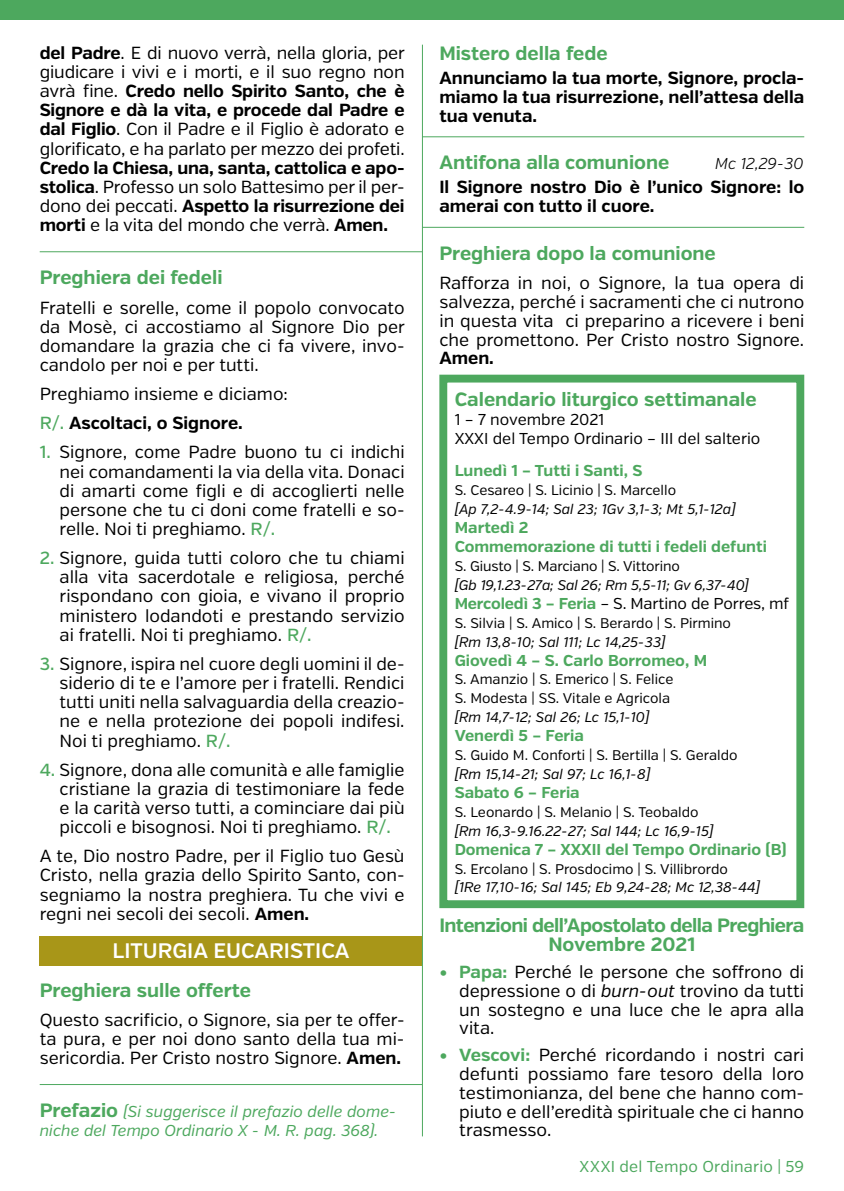
<style>
.page{position:relative;width:844px;height:1191px;background:#fff}
.page>*{position:absolute;margin:0;border:0;box-sizing:border-box;transform-origin:0 0}
.t1{font:600 21px "Verb";color:#fff}
.t2{font:700 19.25px "Verb";color:#4da85e}
.t3{font:700 19.25px/18.9px "Verb";letter-spacing:-.03em;color:#4da85e;text-align:center}
.t4{font:17.5px/19.2px "Verb";color:#000;text-align:justify}
.t5{font:700 17.5px/19.2px "Verb";color:#000;text-align:justify}
.t6{font:700 15.75px/18.9px "Verb";color:#4da85e}
.t7{font:15.75px/18.9px "Verb";color:#000}
.t8{font:italic 15.75px/19.2px "Verb";color:#4da85e}
.t9{font:15.75px "Verb";letter-spacing:.01em;color:#4da85e}
.t10{font:italic 300 15.75px "Verb";color:#000}
.t11{font:14px/18.9px "Verb";color:#000}
.t12{font:italic 14px "Verb";color:#000}
.s1{font-weight:700}
.s2{font-weight:400}
.s3{font-weight:500;color:#4da85e}
.s4{font-weight:700;font-style:normal;font-size:19.25px}
.s5{font-weight:700;color:#4da85e}
.s6{font-style:italic}
</style>
<div class="page">
<div style="left:0;top:0;width:843px;height:20px;background:#4da85e"></div>
<hr style="left:40px;top:251px;width:382px;height:1px;background:#4da85e">
<hr style="left:40px;top:1084px;width:382px;height:1px;background:#4da85e">
<div style="left:40px;top:935px;width:382px;height:30px;background:#a89618"></div>
<hr style="left:422px;top:136px;width:382px;height:1px;background:#4da85e">
<hr style="left:422px;top:227px;width:382px;height:1px;background:#4da85e">
<hr style="left:422px;top:45px;width:1px;height:1091px;background:#4da85e">
<div style="left:439px;top:375px;width:365px;height:533px;border:8px solid #4da85e"></div>
<p class="t4" style="left:40px;top:43px;width:366px"><span class="s1">del Padre</span>. E di nuovo verrà, nella gloria, per giudicare i vivi e i morti, e il suo regno non avrà fine. <span class="s1">Credo nello Spirito Santo, che è Signore e dà la vita, e procede dal Padre e dal Figlio</span>. Con il Padre e il Figlio è adorato e glorificato, e ha parlato per mezzo dei profeti.</p>
<p class="t5" style="left:40px;top:158px;width:366px">Credo la Chiesa, una, santa, cattolica e apo&shy;stolica<span class="s2">. Professo un solo Battesimo per il per&shy;dono dei peccati.</span> Aspetto la risurrezione dei morti <span class="s2">e la vita del mondo che verrà.</span> Amen.</p>
<p class="t2" style="left:40px;top:266px;width:184px">Preghiera dei fedeli</p>
<p class="t4" style="left:40px;top:298px;width:366px">Fratelli e sorelle, come il popolo convocato da Mosè, ci accostiamo al Signore Dio per domandare la grazia che ci fa vivere, invo&shy;candolo per noi e per tutti.</p>
<p class="t4" style="left:40px;top:380px;width:250px;line-height:29.1px">Preghiamo insieme e diciamo:<br><span class="s3">R/.</span> <span class="s1">Ascoltaci, o Signore.</span></p>
<p class="t4" style="left:60px;top:443px;width:346px;text-indent:-20px"><span class="s3">1.</span> Signore, come Padre buono tu ci indichi nei comandamenti la via della vita. Donaci di amarti come figli e di accoglierti nelle persone che tu ci doni come fratelli e so&shy;relle. Noi ti preghiamo. <span class="s3">R/.</span></p>
<p class="t4" style="left:60px;top:549px;width:346px;text-indent:-20px"><span class="s3">2.</span> Signore, guida tutti coloro che tu chiami alla vita sacerdotale e religiosa, perché rispondano con gioia, e vivano il proprio ministero lodandoti e prestando servizio ai fratelli. Noi ti preghiamo. <span class="s3">R/.</span></p>
<p class="t4" style="left:60px;top:654px;width:346px;text-indent:-20px"><span class="s3">3.</span> Signore, ispira nel cuore degli uomini il de&shy;siderio di te e l’amore per i fratelli. Rendici tutti uniti nella salvaguardia della creazio&shy;ne e nella protezione dei popoli indifesi.<br>Noi ti preghiamo. <span class="s3">R/.</span></p>
<p class="t4" style="left:60px;top:760px;width:346px;text-indent:-20px"><span class="s3">4.</span> Signore, dona alle comunità e alle famiglie cristiane la grazia di testimoniare la fede e la carità verso tutti, a cominciare dai più piccoli e bisognosi. Noi ti preghiamo. <span class="s3">R/.</span></p>
<p class="t4" style="left:40px;top:846px;width:366px">A te, Dio nostro Padre, per il Figlio tuo Gesù Cristo, nella grazia dello Spirito Santo, con&shy;segniamo la nostra preghiera. Tu che vivi e regni nei secoli dei secoli. <span class="s1">Amen.</span></p>
<p class="t1" style="left:113px;top:938px;width:238px">LITURGIA EUCARISTICA</p>
<p class="t2" style="left:40px;top:978px;width:213px">Preghiera sulle offerte</p>
<p class="t4" style="left:40px;top:1010px;width:366px">Questo sacrificio, o Signore, sia per te offer&shy;ta pura, e per noi dono santo della tua mi&shy;sericordia. Per Cristo nostro Signore. <span class="s1">Amen.</span></p>
<p class="t8" style="left:40px;top:1102px;width:358px"><span class="s4">Prefazio</span> (Si suggerisce il prefazio delle dome&shy;niche del Tempo Ordinario X - M. R. pag. 368).</p>
<p class="t2" style="left:439px;top:42px;width:170px">Mistero della fede</p>
<p class="t5" style="left:439px;top:69px;width:366px">Annunciamo la tua morte, Signore, procla&shy;miamo la tua risurrezione, nell’attesa della tua venuta.</p>
<p class="t2" style="left:439px;top:151px;width:231px">Antifona alla comunione</p>
<p class="t10" style="left:715px;top:155px;width:90px">Mc 12,29-30</p>
<p class="t5" style="left:439px;top:178px;width:366px">Il Signore nostro Dio è l’unico Signore: lo amerai con tutto il cuore.</p>
<p class="t2" style="left:439px;top:242px;width:278px">Preghiera dopo la comunione</p>
<p class="t4" style="left:439px;top:273px;width:366px">Rafforza in noi, o Signore, la tua opera di salvezza, perché i sacramenti che ci nutrono in questa vita ci preparino a ricevere i beni che promettono. Per Cristo nostro Signore.</p>
<p class="t5" style="left:439px;top:349px;width:56px">Amen.</p>
<p class="t2" style="left:454px;top:387px;width:303px">Calendario liturgico settimanale</p>
<p class="t7" style="left:454px;top:410px;width:307px">1 – 7 novembre 2021<br>XXXI del Tempo Ordinario – III del salterio</p>
<p class="t6" style="left:454px;top:462px;width:189px">Lunedì 1 – Tutti i Santi, S</p>
<p class="t11" style="left:454px;top:481px;width:223px">S. Cesareo | S. Licinio | S. Marcello</p>
<p class="t12" style="left:454px;top:501px;width:282px">[Ap 7,2-4.9-14; Sal 23; 1Gv 3,1-3; Mt 5,1-12a]</p>
<p class="t6" style="left:454px;top:518px;width:313px">Martedì 2<br>Commemorazione di tutti i fedeli defunti</p>
<p class="t11" style="left:454px;top:557px;width:227px">S. Giusto | S. Marciano | S. Vittorino</p>
<p class="t12" style="left:454px;top:576px;width:296px">[Gb 19,1.23-27a; Sal 26; Rm 5,5-11; Gv 6,37-40]</p>
<p class="t7" style="left:454px;top:594px;width:336px"><span class="s5">Mercoledì 3 – Feria</span> – S. Martino de Porres, mf</p>
<p class="t11" style="left:454px;top:613px;width:278px">S. Silvia | S. Amico | S. Berardo | S. Pirmino</p>
<p class="t12" style="left:454px;top:633px;width:212px">[Rm 13,8-10; Sal 111; Lc 14,25-33]</p>
<p class="t6" style="left:454px;top:651px;width:254px">Giovedì 4 – S. Carlo Borromeo, M</p>
<p class="t11" style="left:454px;top:670px;width:220px">S. Amanzio | S. Emerico | S. Felice<br>S. Modesta | SS. Vitale e Agricola</p>
<p class="t12" style="left:454px;top:709px;width:196px">[Rm 14,7-12; Sal 26; Lc 15,1-10]</p>
<p class="t6" style="left:454px;top:726px;width:130px">Venerdì 5 – Feria</p>
<p class="t11" style="left:454px;top:746px;width:284px">S. Guido M. Conforti | S. Bertilla | S. Geraldo</p>
<p class="t12" style="left:454px;top:765px;width:197px">[Rm 15,14-21; Sal 97; Lc 16,1-8]</p>
<p class="t6" style="left:454px;top:783px;width:126px">Sabato 6 – Feria</p>
<p class="t11" style="left:454px;top:802px;width:245px">S. Leonardo | S. Melanio | S. Teobaldo</p>
<p class="t12" style="left:454px;top:822px;width:260px">[Rm 16,3-9.16.22-27; Sal 144; Lc 16,9-15]</p>
<p class="t6" style="left:454px;top:840px;width:333px">Domenica 7 – XXXII del Tempo Ordinario (B)</p>
<p class="t11" style="left:454px;top:859px;width:274px">S. Ercolano | S. Prosdocimo | S. Villibrordo</p>
<p class="t12" style="left:454px;top:879px;width:307px">[1Re 17,10-16; Sal 145; Eb 9,24-28; Mc 12,38-44]</p>
<p class="t3" style="left:439px;top:916px;width:366px">Intenzioni dell’Apostolato della Preghiera<br>Novembre 2021</p>
<p class="t4" style="left:459px;top:962px;width:346px;text-indent:-20px"><span class="s5">• Papa:</span> Perché le persone che soffrono di depressione o di <span class="s6">burn-out</span> trovino da tutti un sostegno e una luce che le apra alla vita.</p>
<p class="t4" style="left:459px;top:1045px;width:346px;text-indent:-20px"><span class="s5">• Vescovi:</span> Perché ricordando i nostri cari defunti possiamo fare tesoro della loro testimonianza, del bene che hanno com&shy;piuto e dell’eredità spirituale che ci hanno trasmesso.</p>
<p class="t9" style="left:579px;top:1157px;width:226px">XXXI del Tempo Ordinario | 59</p>
</div>
